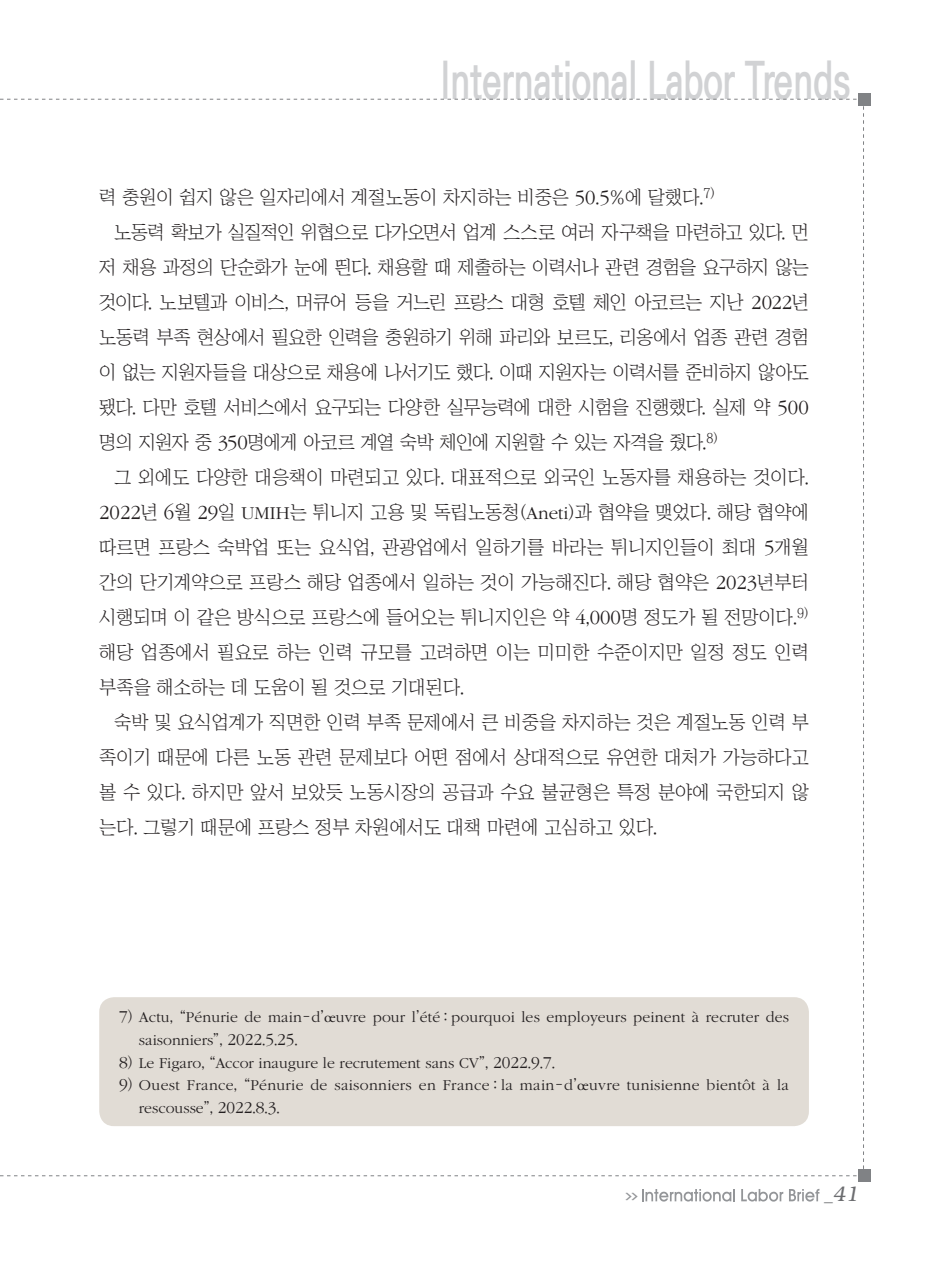
<style>
.page{position:relative;width:933px;height:1275px;background:#fff}
.page>*{position:absolute;margin:0;border:0;box-sizing:border-box;transform-origin:0 0}
.t1{font:700 50.4px "Ko Pub Dotum";color:#d1d2d4;scale:.7 1}
.t2{font:italic 300 21px "Bookman";color:#6c6d70}
.본문{font:18.9px/35px "Chosunilbo NM";color:#231f20;text-align:justify}
.각주{font:300 15.75px/22.8px "ITC Garamond Std";letter-spacing:.01em;color:#231f20}
.t3{font:700 7.88px "Ko Pub Dotum";color:#939598;scale:2 1}
.s1{font-family:"ITC Garamond Std";font-weight:300;font-size:20.82px}
.s2{font-family:"ITC Garamond Std";font-weight:300}
.s3{font-size:17.32px}
.s4{font-family:"Chosunilbo NM";font-weight:400}
.s5{font-family:"Adobe Garamond Pro";font-weight:400}
.s6{font-family:"Helvetica";font-weight:400;font-style:normal;font-size:17.5px}
</style>
<div class="page">
<div style="left:858px;top:93px;width:12px;height:12px;background:#808285"></div>
<div style="left:858px;top:1170px;width:12px;height:12px;background:#808285"></div>
<svg style="left:642px;top:1189px;width:93px;height:13px"></svg>
<svg style="left:741px;top:1189px;width:42px;height:13px"></svg>
<svg style="left:789px;top:1189px;width:30px;height:12px"></svg>
<div style="left:99px;top:997px;width:710px;height:129px;background:#e1dcd5;border-radius:15px"></div>
<h1 class="t1" style="left:440px;top:56px;width:588px">International Labor Trends</h1>
<p class="본문" style="left:99px;top:179px;width:617px">력 충원이 쉽지 않은 일자리에서 계절노동이 차지하는 비중은 <span class="s1">50</span>.<span class="s1">5</span>%에 달했다.<sup>7)</sup></p>
<p class="본문" style="left:99px;top:214px;width:711px;text-indent:15px">노동력 확보가 실질적인 위협으로 다가오면서 업계 스스로 여러 자구책을 마련하고 있다. 먼 저 채용 과정의 단순화가 눈에 띈다. 채용할 때 제출하는 이력서나 관련 경험을 요구하지 않는 것이다. 노보텔과 이비스, 머큐어 등을 거느린 프랑스 대형 호텔 체인 아코르는 지난 <span class="s1">2022</span>년 노동력 부족 현상에서 필요한 인력을 충원하기 위해 파리와 보르도, 리옹에서 업종 관련 경험 이 없는 지원자들을 대상으로 채용에 나서기도 했다. 이때 지원자는 이력서를 준비하지 않아도 됐다. 다만 호텔 서비스에서 요구되는 다양한 실무능력에 대한 시험을 진행했다. 실제 약 <span class="s1">500 </span>명의 지원자 중 <span class="s1">350</span>명에게 아코르 계열 숙박 체인에 지원할 수 있는 자격을 줬다.<sup>8)</sup></p>
<p class="본문" style="left:99px;top:459px;width:711px;text-indent:15px">그 외에도 다양한 대응책이 마련되고 있다. 대표적으로 외국인 노동자를 채용하는 것이다.<br><span class="s1">2022</span>년 <span class="s1">6</span>월 <span class="s1">29</span>일 <span class="s2">UMIH</span>는 튀니지 고용 및 독립노동청(<span class="s2">Aneti</span>)과 협약을 맺었다. 해당 협약에 따르면 프랑스 숙박업 또는 요식업, 관광업에서 일하기를 바라는 튀니지인들이 최대 <span class="s1">5</span>개월 간의 단기계약으로 프랑스 해당 업종에서 일하는 것이 가능해진다. 해당 협약은 <span class="s1">2023</span>년부터 시행되며 이 같은 방식으로 프랑스에 들어오는 튀니지인은 약 <span class="s1">4</span>,<span class="s1">000</span>명 정도가 될 전망이다.<sup>9) </sup>해당 업종에서 필요로 하는 인력 규모를 고려하면 이는 미미한 수준이지만 일정 정도 인력 부족을 해소하는 데 도움이 될 것으로 기대된다.</p>
<p class="본문" style="left:99px;top:704px;width:711px;text-indent:15px">숙박 및 요식업계가 직면한 인력 부족 문제에서 큰 비중을 차지하는 것은 계절노동 인력 부 족이기 때문에 다른 노동 관련 문제보다 어떤 점에서 상대적으로 유연한 대처가 가능하다고 볼 수 있다. 하지만 앞서 보았듯 노동시장의 공급과 수요 불균형은 특정 분야에 국한되지 않 는다. 그렇기 때문에 프랑스 정부 차원에서도 대책 마련에 고심하고 있다.</p>
<p class="각주" style="left:139px;top:1006px;width:651px;text-indent:-20px"><span class="s3">7</span><span class="s4">)</span> Actu<span class="s4">, “</span>Pénurie de main<span class="s4">-</span>d<span class="s4">’</span><span class="s5">œ</span>uvre pour l<span class="s4">’</span>été <span class="s4">:</span> pourquoi les employeurs peinent à recruter des saisonniers<span class="s4">”,</span> <span class="s3">2022</span><span class="s4">.</span><span class="s3">5</span><span class="s4">.</span><span class="s3">25</span><span class="s4">.</span></p>
<p class="각주" style="left:119px;top:1051px;width:437px"><span class="s3">8</span><span class="s4">)</span> Le Figaro<span class="s4">, “</span>Accor inaugure le recrutement sans CV<span class="s4">”,</span> <span class="s3">2022</span><span class="s4">.</span><span class="s3">9</span><span class="s4">.</span><span class="s3">7</span><span class="s4">.</span></p>
<p class="각주" style="left:139px;top:1074px;width:651px;text-indent:-20px"><span class="s3">9</span><span class="s4">)</span> Ouest France<span class="s4">, “</span>Pénurie de saisonniers en France <span class="s4">:</span> la main<span class="s4">-</span>d<span class="s4">’</span><span class="s5">œ</span>uvre tunisienne bientôt à la rescousse<span class="s4">”,</span> <span class="s3">2022</span><span class="s4">.</span><span class="s3">8</span><span class="s4">.</span><span class="s3">3</span><span class="s4">.</span></p>
<p class="t3" style="left:625px;top:1192px;width:8px">&gt;&gt;</p>
<p class="t2" style="left:824px;top:1182px;width:36px"><span class="s6">_</span>41</p>
</div>
